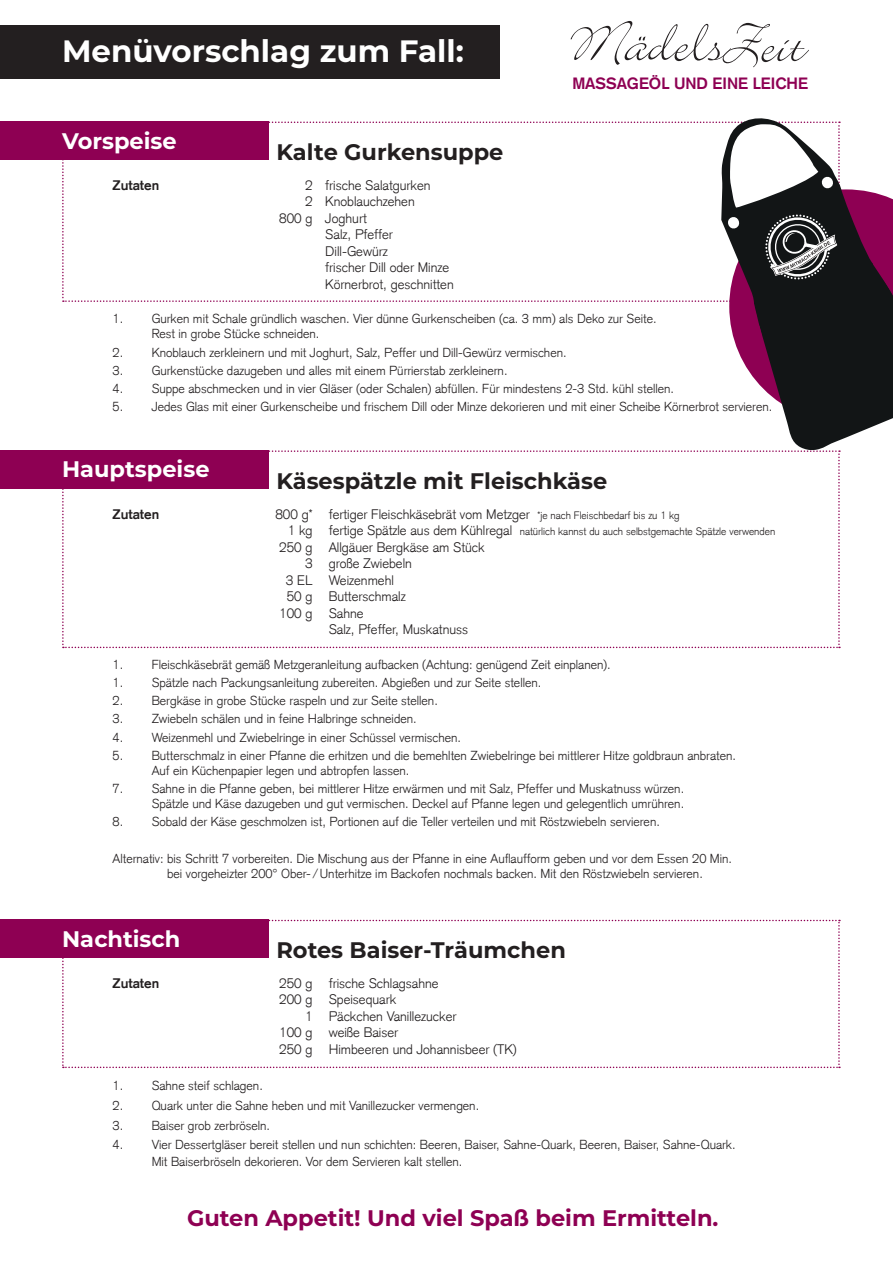
<style>
.page{position:relative;width:893px;height:1263px;background:#fff}
.page>*{position:absolute;margin:0;border:0;box-sizing:border-box;transform-origin:0 0}
.t1{font:67.05px "Bickley Script Let Plain";color:#231f20}
.t2{font:700 30.9px "Montserrat";color:#fff}
.t3{font:700 22.5px "Montserrat";color:#231f20}
.t4{font:700 22.5px "Montserrat";color:#8e0053}
.t5{font:700 22.5px "Montserrat";color:#fff}
.t6{font:700 15.9px "Basic Commercial LT";color:#8e0053}
.t7{font:300 13.5px/16.5px "Basic Commercial LT";color:#231f20}
.t8{font:700 13.5px "Basic Commercial LT";color:#231f20}
.t9{font:300 12.75px/15px "Basic Commercial LT";color:#231f20}
.t10{font:300 10.5px "Basic Commercial LT";color:#231f20}
.s1{font-size:64.65px}
.s2{font-size:10.5px}
.s3{font-size:13.5px}
</style>
<div class="page">
<svg style="left:62px;top:920px;width:778px;height:148px"></svg>
<svg style="left:62px;top:450px;width:778px;height:198px"></svg>
<div style="left:0;top:122px;width:269px;height:38px;background:#8e0053"></div>
<div style="left:0;top:920px;width:269px;height:38px;background:#8e0053"></div>
<div style="left:0;top:26px;width:500px;height:53px;background:#231f20"></div>
<div style="left:0;top:450px;width:269px;height:39px;background:#8e0053"></div>
<svg style="left:670px;top:118px;width:211px;height:334px"></svg>
<svg style="left:62px;top:122px;width:831px;height:301px"></svg>
<h2 class="t2" style="left:62px;top:29px;width:403px">Menüvorschlag zum Fall:</h2>
<h3 class="t5" style="left:62px;top:124px;width:116px">Vorspeise</h3>
<h3 class="t3" style="left:276px;top:136px;width:229px">Kalte Gurkensuppe</h3>
<h1 class="t1" style="left:570px;top:13px;width:237px">Mädels<span class="s1">Zeit</span></h1>
<p class="t6" style="left:572px;top:74px;width:237px">MASSAGEÖL UND EINE LEICHE</p>
<p class="t8" style="left:113px;top:177px;width:48px">Zutaten</p>
<p class="t7" style="left:305px;top:177px;width:127px">2 frische Salatgurken</p>
<p class="t7" style="left:305px;top:193px;width:111px">2 Knoblauchzehen</p>
<p class="t7" style="left:279px;top:210px;width:89px">800 g Joghurt</p>
<p class="t7" style="left:325px;top:226px;width:69px">Salz, Pfeffer</p>
<p class="t7" style="left:325px;top:243px;width:64px">Dill-Gewürz</p>
<p class="t7" style="left:325px;top:259px;width:126px">frischer Dill oder Minze</p>
<p class="t7" style="left:325px;top:276px;width:130px">Körnerbrot, geschnitten</p>
<p class="t9" style="left:152px;top:312px;width:506px;text-indent:-39px">1. Gurken mit Schale gründlich waschen. Vier dünne Gurkenscheiben (ca. 3 mm) als Deko zur Seite.<br>Rest in grobe Stücke schneiden.</p>
<p class="t9" style="left:113px;top:345px;width:455px">2. Knoblauch zerkleinern und mit Joghurt, Salz, Peffer und Dill-Gewürz vermischen.</p>
<p class="t9" style="left:113px;top:363px;width:396px">3. Gurkenstücke dazugeben und alles mit einem Pürrierstab zerkleinern.</p>
<p class="t9" style="left:113px;top:381px;width:563px">4. Suppe abschmecken und in vier Gläser (oder Schalen) abfüllen. Für mindestens 2-3 Std. kühl stellen.</p>
<p class="t9" style="left:113px;top:399px;width:661px">5. Jedes Glas mit einer Gurkenscheibe und frischem Dill oder Minze dekorieren und mit einer Scheibe Körnerbrot servieren.</p>
<h3 class="t5" style="left:62px;top:453px;width:149px">Hauptspeise</h3>
<h3 class="t3" style="left:276px;top:464px;width:332px">Käsespätzle mit Fleischkäse</h3>
<p class="t8" style="left:113px;top:506px;width:48px">Zutaten</p>
<p class="t7" style="left:275px;top:506px;width:406px">800 g* fertiger Fleischkäsebrät vom Metzger <span class="s2">*je nach Fleischbedarf bis zu 1 kg</span></p>
<p class="t10" style="left:288px;top:525px;width:489px"><span class="s3">1 kg fertige Spätzle aus dem Kühlregal</span> natürlich kannst du auch selbstgemachte Spätzle verwenden</p>
<p class="t7" style="left:279px;top:539px;width:207px">250 g Allgäuer Bergkäse am Stück</p>
<p class="t7" style="left:305px;top:555px;width:108px">3 große Zwiebeln</p>
<p class="t7" style="left:286px;top:572px;width:110px">3 EL Weizenmehl</p>
<p class="t7" style="left:287px;top:588px;width:120px">50 g Butterschmalz</p>
<p class="t7" style="left:279px;top:605px;width:86px">100 g Sahne</p>
<p class="t7" style="left:329px;top:621px;width:141px">Salz, Pfeffer, Muskatnuss</p>
<p class="t9" style="left:113px;top:657px;width:500px">1. Fleischkäsebrät gemäß Metzgeranleitung aufbacken (Achtung: genügend Zeit einplanen).</p>
<p class="t9" style="left:113px;top:675px;width:430px">1. Spätzle nach Packungsanleitung zubereiten. Abgießen und zur Seite stellen.</p>
<p class="t9" style="left:113px;top:693px;width:327px">2. Bergkäse in grobe Stücke raspeln und zur Seite stellen.</p>
<p class="t9" style="left:113px;top:712px;width:305px">3. Zwiebeln schälen und in feine Halbringe schneiden.</p>
<p class="t9" style="left:113px;top:730px;width:350px">4. Weizenmehl und Zwiebelringe in einer Schüssel vermischen.</p>
<p class="t9" style="left:152px;top:748px;width:586px;text-indent:-39px">5. Butterschmalz in einer Pfanne die erhitzen und die bemehlten Zwiebelringe bei mittlerer Hitze goldbraun anbraten.<br>Auf ein Küchenpapier legen und abtropfen lassen.</p>
<p class="t9" style="left:113px;top:781px;width:573px;text-align:right">7. Sahne in die Pfanne geben, bei mittlerer Hitze erwärmen und mit Salz, Pfeffer und Muskatnuss würzen.<br>Spätzle und Käse dazugeben und gut vermischen. Deckel auf Pfanne legen und gelegentlich umrühren.</p>
<p class="t9" style="left:113px;top:814px;width:549px">8. Sobald der Käse geschmolzen ist, Portionen auf die Teller verteilen und mit Röstzwiebeln servieren.</p>
<p class="t9" style="left:167px;top:851px;width:566px;text-indent:-55px">Alternativ: bis Schritt 7 vorbereiten. Die Mischung aus der Pfanne in eine Auflaufform geben und vor dem Essen 20 Min. bei vorgeheizter 200° Ober- /Unterhitze im Backofen nochmals backen. Mit den Röstzwiebeln servieren.</p>
<h3 class="t5" style="left:62px;top:922px;width:120px">Nachtisch</h3>
<h3 class="t3" style="left:276px;top:934px;width:291px">Rotes Baiser-Träumchen</h3>
<p class="t8" style="left:113px;top:975px;width:48px">Zutaten</p>
<p class="t7" style="left:279px;top:975px;width:161px">250 g frische Schlagsahne<br>200 g Speisequark</p>
<p class="t7" style="left:279px;top:1008px;width:239px;text-indent:26px">1 Päckchen Vanillezucker<br>100 g weiße Baiser<br>250 g Himbeeren und Johannisbeer (TK)</p>
<p class="t9" style="left:113px;top:1078px;width:152px">1. Sahne steif schlagen.</p>
<p class="t9" style="left:113px;top:1098px;width:368px">2. Quark unter die Sahne heben und mit Vanillezucker vermengen.</p>
<p class="t9" style="left:113px;top:1118px;width:159px">3. Baiser grob zerbröseln.</p>
<p class="t9" style="left:152px;top:1136px;width:585px;line-height:16.5px;text-indent:-39px">4. Vier Dessertgläser bereit stellen und nun schichten: Beeren, Baiser, Sahne-Quark, Beeren, Baiser, Sahne-Quark.<br>Mit Baiserbröseln dekorieren. Vor dem Servieren kalt stellen.</p>
<h3 class="t4" style="left:187px;top:1202px;width:533px">Guten Appetit! Und viel Spaß beim Ermitteln.</h3>
</div>
